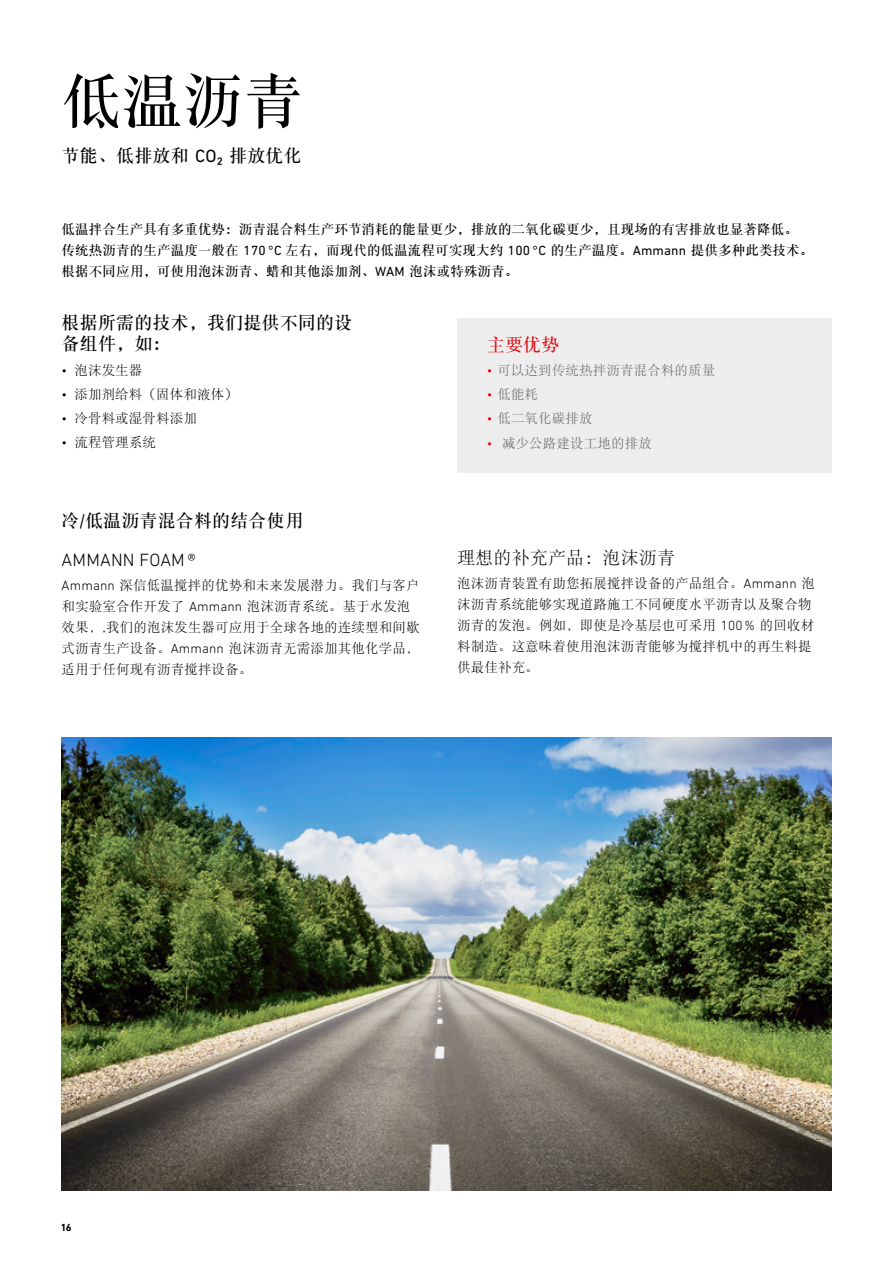
<style>
.page{position:relative;width:893px;height:1263px;background:#fff}
.page>*{position:absolute;margin:0;border:0;box-sizing:border-box;transform-origin:0 0}
.t1{font:60px "DFP Song W7";color:#000}
.t2{font:18px/21px "DFP Song W7";letter-spacing:.01em;color:#000}
.t3{font:18px "DFP Song W3";letter-spacing:.01em;color:#000}
.t4{font:300 18px "DIN Next LT Pro";letter-spacing:.01em;color:#000}
.t5{font:18px "DFP Song W7";color:#e30613}
.t6{font:13.5px/21px "DFP Song W3";letter-spacing:.01em;color:#000}
.t7{font:13.5px/21px "DFP Song W7";letter-spacing:.01em;color:#000}
.t8{font:13.5px "DFP Song W3";letter-spacing:.01em;color:#646363}
.t9{font:700 10.5px "DIN Next LT Pro";color:#000}
.s1{font-family:"DIN Next LT Pro"}
.s2{font-family:"DIN Next LT Pro";font-weight:300}
.s3{font-family:"DIN Next LT Pro";font-weight:300;color:#e30613}
</style>
<div class="page">
<div style="left:457px;top:318px;width:374px;height:155px;background:#ededed"></div>
<img style="left:62px;top:738px;width:769px;height:453px">
<h1 class="t1" style="left:62px;top:68px;width:243px">低温沥青</h1>
<h2 class="t2" style="left:62px;top:144px;width:242px">节能、低排放和 <span class="s1">CO₂</span> 排放优化</h2>
<p class="t7" style="left:62px;top:218px;width:753px">低温拌合生产具有多重优势：沥青混合料生产环节消耗的能量更少，排放的二氧化碳更少，且现场的有害排放也显著降低。传统热沥青的生产温度一般在 <span class="s1">170 °C</span> 左右，而现代的低温流程可实现大约 <span class="s1">100 °C</span> 的生产温度。<span class="s1">Ammann</span> 提供多种此类技术。根据不同应用，可使用泡沫沥青、蜡和其他添加剂、<span class="s1">WAM</span> 泡沫或特殊沥青。</p>
<h2 class="t2" style="left:62px;top:312px;width:292px">根据所需的技术，我们提供不同的设备组件，如：</h2>
<p class="t6" style="left:62px;top:359px;width:82px"><span class="s2">•</span> 泡沫发生器</p>
<p class="t6" style="left:62px;top:383px;width:178px"><span class="s2">•</span> 添加剂给料（固体和液体）</p>
<p class="t6" style="left:62px;top:407px;width:137px"><span class="s2">•</span> 冷骨料或湿骨料添加</p>
<p class="t6" style="left:62px;top:432px;width:96px"><span class="s2">•</span> 流程管理系统</p>
<h2 class="t2" style="left:62px;top:509px;width:243px">冷/低温沥青混合料的结合使用</h2>
<h2 class="t4" style="left:62px;top:549px;width:136px">AMMANN FOAM®</h2>
<p class="t6" style="left:62px;top:574px;width:359px"><span class="s2">Ammann</span> 深信低温搅拌的优势和未来发展潜力。我们与客户和实验室合作开发了 <span class="s2">Ammann</span> 泡沫沥青系统。基于水发泡效果，,我们的泡沫发生器可应用于全球各地的连续型和间歇式沥青生产设备。<span class="s2">Ammann</span> 泡沫沥青无需添加其他化学品，适用于任何现有沥青搅拌设备。</p>
<h2 class="t5" style="left:487px;top:335px;width:74px">主要优势</h2>
<p class="t8" style="left:487px;top:363px;width:230px"><span class="s3">•</span> 可以达到传统热拌沥青混合料的质量</p>
<p class="t8" style="left:487px;top:387px;width:53px"><span class="s3">•</span> 低能耗</p>
<p class="t8" style="left:487px;top:411px;width:107px"><span class="s3">•</span> 低二氧化碳排放</p>
<p class="t8" style="left:487px;top:435px;width:166px"><span class="s3">•</span> 减少公路建设工地的排放</p>
<h2 class="t3" style="left:457px;top:547px;width:219px">理想的补充产品：泡沫沥青</h2>
<p class="t6" style="left:457px;top:572px;width:359px">泡沫沥青装置有助您拓展搅拌设备的产品组合。<span class="s2">Ammann</span> 泡沫沥青系统能够实现道路施工不同硬度水平沥青以及聚合物沥青的发泡。例如，即使是冷基层也可采用 <span class="s2">100%</span> 的回收材料制造。这意味着使用泡沫沥青能够为搅拌机中的再生料提供最佳补充。</p>
<p class="t9" style="left:62px;top:1221px;width:11px">16</p>
</div>
